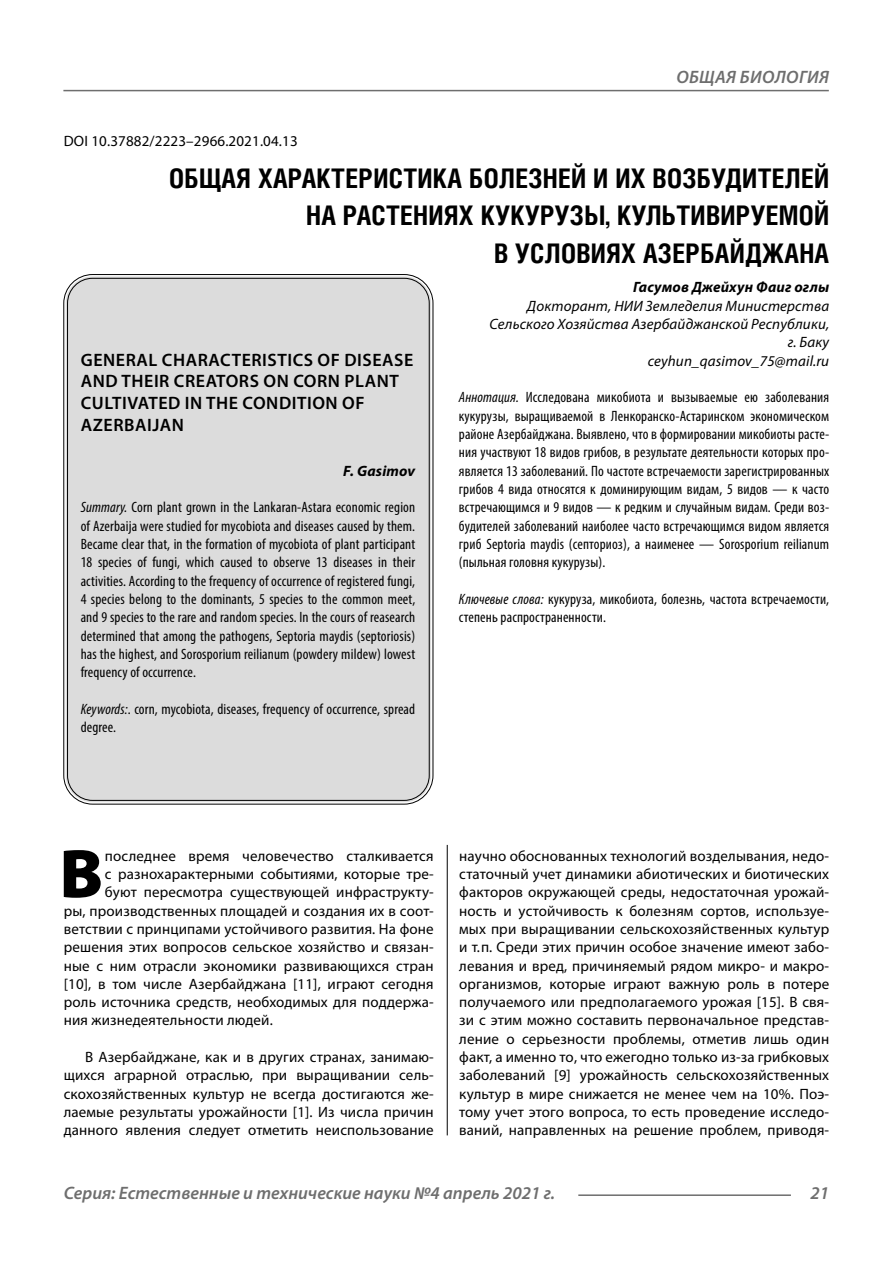
<style>
.page{position:relative;width:893px;height:1263px;background:#fff}
.page>*{position:absolute;margin:0;border:0;box-sizing:border-box;transform-origin:0 0}
.Bukvica{font:900 69.3px "Myriad Pro";color:#000}
.Header{font:700 27px/37.5px "Helios Cond C";letter-spacing:.01em;color:#000;text-align:right}
.Header-eng{font:600 18px/21.6px "Myriad Pro";letter-spacing:.03em;color:#000}
.t1{font:italic 600 18px "Myriad Pro";color:#6e6e6e}
.t2{font:italic 600 18px "Myriad Pro";letter-spacing:.02em;color:#6e6e6e}
.Normal{font:15px/18.3px "Myriad Pro";letter-spacing:.01em;color:#000;text-align:justify}
.Annotation-rus{font:condensed 15px/18.3px "Myriad Pro";letter-spacing:.01em;color:#000;text-align:justify}
.Annotation-eng{font:condensed 15px/18.3px "Myriad Pro";letter-spacing:.01em;color:#000;text-align:justify}
.Bukvica-2{font:15px "Myriad Pro";letter-spacing:.01em;color:#000}
.Author-doc{font:italic 15px/18.3px "Myriad Pro";letter-spacing:.01em;color:#000;text-align:right}
.DOI{font:15px "Myriad Pro";letter-spacing:.01em;color:#000}
.Author-email{font:italic 15px "Myriad Pro";letter-spacing:.01em;color:#000}
.Author{font:italic 700 15px "Myriad Pro";letter-spacing:.01em;color:#000}
.Author-eng{font:italic 700 15px "Myriad Pro";letter-spacing:.01em;color:#000}
.s1{font-style:italic}
</style>
<div class="page">
<hr style="left:447px;top:833px;width:1px;height:302px;background:#000">
<div style="left:43px;top:824px;width:786px;height:21px;background:#fff"></div>
<div style="left:66px;top:276px;width:365px;height:526px;background:#dcdcdc;border-radius:27px"></div>
<hr style="left:578px;top:1194px;width:213px;height:2px;background:#6e6e6e">
<hr style="left:63px;top:90px;width:766px;height:1px;background:#6e6e6e">
<p class="t2" style="left:676px;top:66px;width:154px">ОБЩАЯ БИОЛОГИЯ</p>
<p class="DOI" style="left:64px;top:132px;width:235px">DOI 10.37882/2223–2966.2021.04.13</p>
<p class="Header" style="left:169px;top:159px;width:662px">ОБЩАЯ ХАРАКТЕРИСТИКА БОЛЕЗНЕЙ И ИХ ВОЗБУДИТЕЛЕЙ<br>НА РАСТЕНИЯХ КУКУРУЗЫ, КУЛЬТИВИРУЕМОЙ<br>В УСЛОВИЯХ АЗЕРБАЙДЖАНА</p>
<p class="Author" style="left:633px;top:278px;width:197px">Гасумов Джейхун Фаиг оглы</p>
<p class="Author-doc" style="left:489px;top:296px;width:341px">Докторант, НИИ Земледелия Министерства<br>Сельского Хозяйства Азербайджанской Республики, г. Баку</p>
<p class="Author-email" style="left:648px;top:351px;width:183px">ceyhun_qasimov_75@mail.ru</p>
<p class="Annotation-rus" style="left:459px;top:388px;width:372px"><span class="s1">Аннотация.</span> Исследована микобиота и вызываемые ею заболевания кукурузы, выращиваемой в Ленкоранско-Астаринском экономическом районе Азербайджана. Выявлено, что в формировании микобиоты расте&shy;ния участвуют 18 видов грибов, в результате деятельности которых про&shy;является 13 заболеваний. По частоте встречаемости зарегистрированных грибов 4 вида относятся к доминирующим видам, 5 видов — к часто встречающимся и 9 видов — к редким и случайным видам. Среди воз&shy;будителей заболеваний наиболее часто встречающимся видом является гриб Septoria maydis (септориоз), а наименее — Sorosporium reilianum (пыльная головня кукурузы).</p>
<p class="Annotation-rus" style="left:459px;top:590px;width:372px"><span class="s1">Ключевые слова:</span> кукуруза, микобиота, болезнь, частота встречаемости, степень распространенности.</p>
<p class="Header-eng" style="left:81px;top:348px;width:334px">GENERAL CHARACTERISTICS OF DISEASE<br>AND THEIR CREATORS ON CORN PLANT<br>CULTIVATED IN THE CONDITION OF<br>AZERBAIJAN</p>
<p class="Author-eng" style="left:343px;top:461px;width:73px">F. Gasimov</p>
<p class="Annotation-eng" style="left:81px;top:498px;width:336px"><span class="s1">Summary.</span> Corn plant grown in the Lankaran-Astara economic region of Azerbaija were studied for mycobiota and diseases caused by them.<br>Became clear that, in the formation of mycobiota of plant participant 18 species of fungi, which caused to observe 13 diseases in their activities. According to the frequency of occurrence of registered fungi, 4 species belong to the dominants, 5 species to the common meet, and 9 species to the rare and random species. In the cours of reasearch determined that among the pathogens, Septoria maydis (septoriosis) has the highest, and Sorosporium reilianum (powdery mildew) lowest frequency of occurrence.</p>
<p class="Annotation-eng" style="left:81px;top:700px;width:336px"><span class="s1">Keywords:</span>. corn, mycobiota, diseases, frequency of occurrence, spread degree.</p>
<p class="Bukvica" style="left:59px;top:827px;width:45px">В</p>
<p class="Bukvica-2" style="left:105px;top:846px;width:330px">последнее время человечество сталкивается</p>
<p class="Bukvica-2" style="left:105px;top:864px;width:330px">с разнохарактерными событиями, которые тре-</p>
<p class="Bukvica-2" style="left:105px;top:883px;width:330px">буют пересмотра существующей инфраструкту-</p>
<p class="Bukvica-2" style="left:64px;top:901px;width:371px">ры, производственных площадей и создания их в соот-</p>
<p class="Bukvica-2" style="left:64px;top:919px;width:371px">ветствии с принципами устойчивого развития. На фоне</p>
<p class="Bukvica-2" style="left:64px;top:938px;width:371px">решения этих вопросов сельское хозяйство и связан-</p>
<p class="Bukvica-2" style="left:64px;top:956px;width:371px">ные с ним отрасли экономики развивающихся стран</p>
<p class="Bukvica-2" style="left:64px;top:974px;width:371px">[10], в том числе Азербайджана [11], играют сегодня</p>
<p class="Bukvica-2" style="left:64px;top:993px;width:371px">роль источника средств, необходимых для поддержа-</p>
<p class="Bukvica-2" style="left:64px;top:1011px;width:211px">ния жизнедеятельности людей.</p>
<p class="Normal" style="left:64px;top:1048px;width:371px;text-indent:21px">В Азербайджане, как и в других странах, занимаю&shy;щихся аграрной отраслью, при выращивании сель&shy;скохозяйственных культур не всегда достигаются же&shy;лаемые результаты урожайности [1]. Из числа причин данного явления следует отметить неиспользование</p>
<p class="Normal" style="left:459px;top:846px;width:371px">научно обоснованных технологий возделывания, недо&shy;статочный учет динамики абиотических и биотических факторов окружающей среды, недостаточная урожай&shy;ность и устойчивость к болезням сортов, используе&shy;мых при выращивании сельскохозяйственных культур и т.п. Среди этих причин особое значение имеют забо&shy;левания и вред, причиняемый рядом микро- и макро&shy;организмов, которые играют важную роль в потере получаемого или предполагаемого урожая [15]. В свя&shy;зи с этим можно составить первоначальное представ&shy;ление о серьезности проблемы, отметив лишь один факт, а именно то, что ежегодно только из-за грибковых заболеваний [9] урожайность сельскохозяйственных культур в мире снижается не менее чем на 10%. Поэ&shy;тому учет этого вопроса, то есть проведение исследо&shy;ваний, направленных на решение проблем, приводя-</p>
<p class="t1" style="left:64px;top:1182px;width:493px">Серия: Естественные и технические науки №4 апрель 2021 г.</p>
<p class="t1" style="left:810px;top:1182px;width:20px">21</p>
</div>
